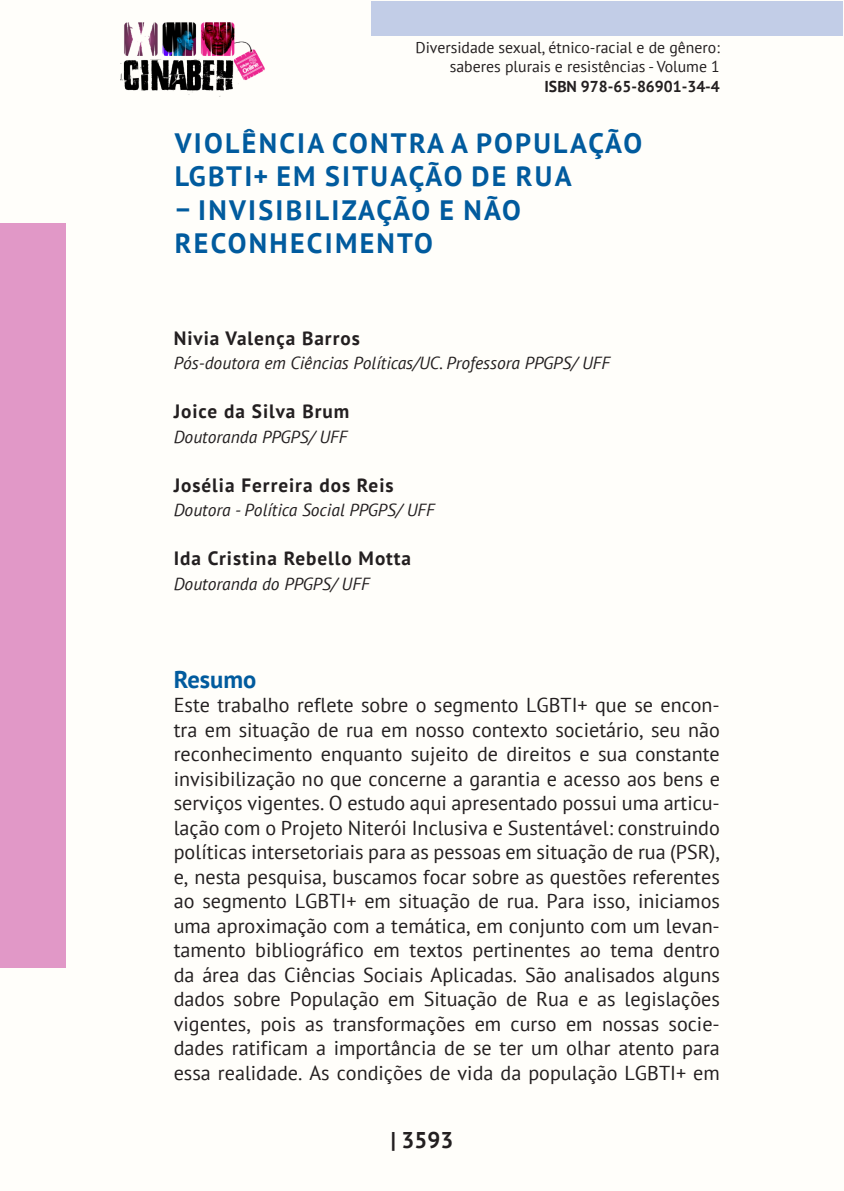
<style>
.page{position:relative;width:844px;height:1191px;background:#fff}
.page>*{position:absolute;margin:0;border:0;box-sizing:border-box;transform-origin:0 0}
._0_TÍTULO{font:700 28px/33.6px "PT Sans";letter-spacing:.08em;color:#015b9e}
._3_RESUMO{font:700 24.5px "PT Sans";color:#015b9e}
.t1{font:700 22.75px "PT Sans";color:#231f20}
._4_CORPO_RESUMO{font:20.12px/24.5px "PT Sans";color:#231f20;text-align:justify}
._1_AUTOR{font:700 19.25px "PT Sans";letter-spacing:.05em;color:#231f20}
._2_TITULAÇÃO{font:italic 17.5px "PT Sans";color:#231f20}
.t2{font:15.75px/18.9px "PT Sans";color:#231f20;text-align:right}
.t3{font:700 15.75px "PT Sans";color:#231f20}
</style>
<div class="page">
<div style="left:0;top:0;width:843px;height:1191px;background:#fffefa"></div>
<div style="left:371px;top:1px;width:471px;height:35px;background:#c2cde7"></div>
<div style="left:0;top:223px;width:65px;height:744px;background:#e198c7"></div>
<img style="left:120px;top:22px;width:144px;height:75px">
<p class="t2" style="left:415px;top:38px;width:306px">Diversidade sexual, étnico-racial e de gênero: saberes plurais e resistências - Volume 1</p>
<p class="t3" style="left:544px;top:76px;width:177px">ISBN 978-65-86901-34-4</p>
<p class="_0_TÍTULO" style="left:175px;top:125px;width:468px">VIOLÊNCIA CONTRA A POPULAÇÃO<br>LGBTI+ EM SITUAÇÃO DE RUA</p>
<p class="_0_TÍTULO" style="left:174px;top:193px;width:349px">– INVISIBILIZAÇÃO E NÃO<br>RECONHECIMENTO</p>
<p class="_1_AUTOR" style="left:174px;top:325px;width:187px">Nivia Valença Barros</p>
<p class="_2_TITULAÇÃO" style="left:174px;top:352px;width:437px">Pós-doutora em Ciências Políticas/UC. Professora PPGPS/ UFF</p>
<p class="_1_AUTOR" style="left:174px;top:399px;width:177px">Joice da Silva Brum</p>
<p class="_2_TITULAÇÃO" style="left:174px;top:425px;width:175px">Doutoranda PPGPS/ UFF</p>
<p class="_1_AUTOR" style="left:174px;top:472px;width:221px">Josélia Ferreira dos Reis</p>
<p class="_2_TITULAÇÃO" style="left:174px;top:499px;width:262px">Doutora - Política Social PPGPS/ UFF</p>
<p class="_1_AUTOR" style="left:174px;top:546px;width:239px">Ida Cristina Rebello Motta</p>
<p class="_2_TITULAÇÃO" style="left:174px;top:572px;width:197px">Doutoranda do PPGPS/ UFF</p>
<p class="_3_RESUMO" style="left:174px;top:663px;width:84px">Resumo</p>
<p class="_4_CORPO_RESUMO" style="left:174px;top:692px;width:547px">Este trabalho reflete sobre o segmento LGBTI+ que se encon&shy;tra em situação de rua em nosso contexto societário, seu não reconhecimento enquanto sujeito de direitos e sua constante invisibilização no que concerne a garantia e acesso aos bens e serviços vigentes. O estudo aqui apresentado possui uma articu&shy;lação com o Projeto Niterói Inclusiva e Sustentável: construindo políticas intersetoriais para as pessoas em situação de rua (PSR), e, nesta pesquisa, buscamos focar sobre as questões referentes ao segmento LGBTI+ em situação de rua. Para isso, iniciamos uma aproximação com a temática, em conjunto com um levan&shy;tamento bibliográfico em textos pertinentes ao tema dentro da área das Ciências Sociais Aplicadas. São analisados alguns dados sobre População em Situação de Rua e as legislações vigentes, pois as transformações em curso em nossas socie&shy;dades ratificam a importância de se ter um olhar atento para essa realidade. As condições de vida da população LGBTI+ em</p>
<p class="t1" style="left:390px;top:1125px;width:64px">| 3593</p>
</div>
